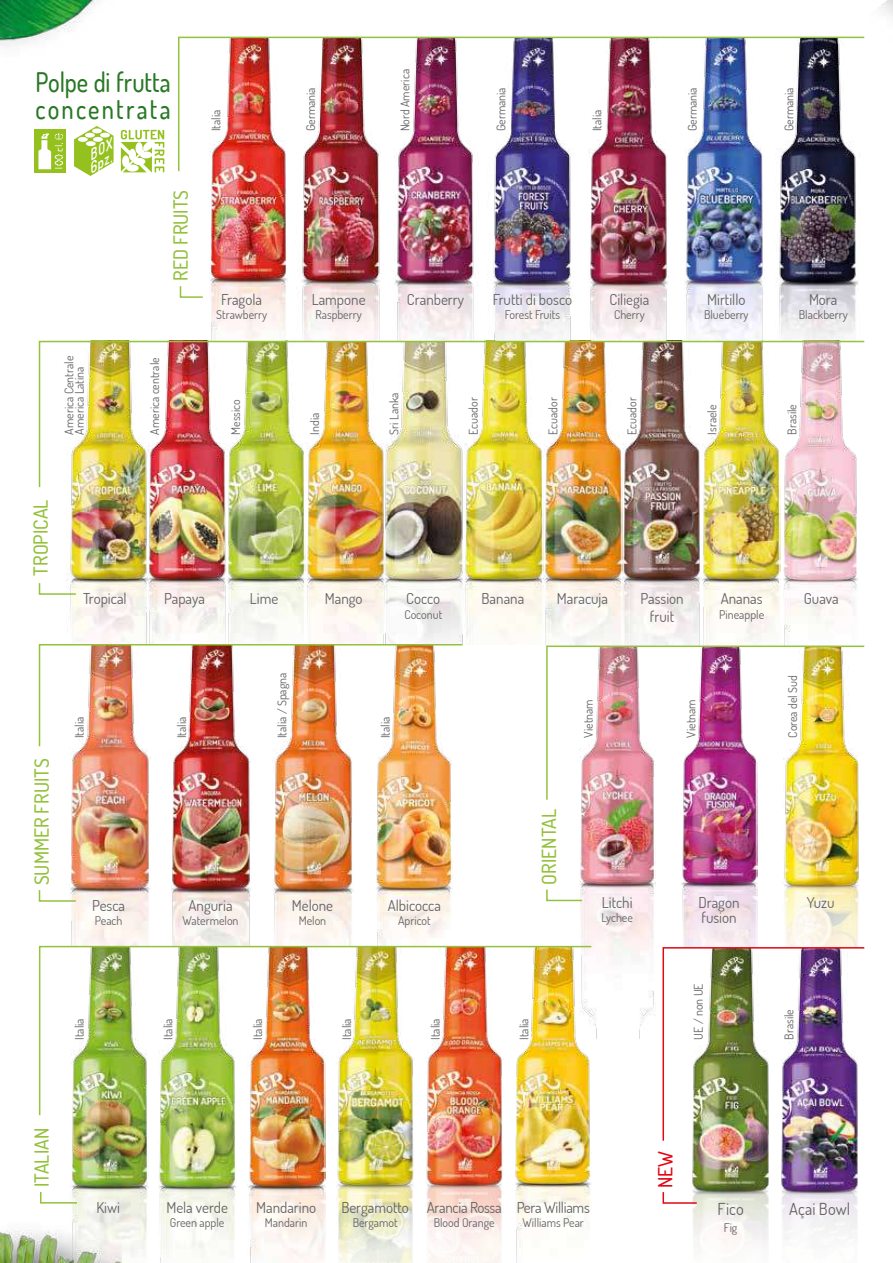
<style>
.page{position:relative;width:893px;height:1263px;background:#fff}
.page>*{position:absolute;margin:0;border:0;box-sizing:border-box;transform-origin:0 0}
.t1{font:500 27px/27px "Dosis";letter-spacing:.05em;color:#297825;scale:.9 1}
.t2{font:500 19.5px "Dosis";color:#94c23d}
.t3{font:500 19.5px "Dosis";color:#e30613}
.t4{font:16.5px "Dosis";letter-spacing:.005em;color:#646363}
.t5{font:15px/15px "Dosis";color:#646363}
.t6{font:15px "Dosis";letter-spacing:-.02em;color:#646363}
.t7{font:italic 600 13.95px/11.7px "Dosis";color:#fff;text-align:center}
.t8{font:12px/10.5px "Dosis";color:#646363}
</style>
<div class="page">
<img style="left:376px;top:748px;width:77px;height:197px">
<img style="left:781px;top:801px;width:78px;height:438px">
<img style="left:272px;top:748px;width:81px;height:197px">
<img style="left:515px;top:1116px;width:76px;height:147px">
<img style="left:171px;top:748px;width:81px;height:197px">
<img style="left:69px;top:748px;width:81px;height:197px">
<img style="left:467px;top:489px;width:392px;height:156px">
<img style="left:385px;top:489px;width:82px;height:154px">
<img style="left:229px;top:489px;width:156px;height:154px">
<img style="left:150px;top:489px;width:79px;height:154px">
<img style="left:67px;top:489px;width:83px;height:154px">
<img style="left:589px;top:173px;width:79px;height:167px">
<img style="left:395px;top:173px;width:79px;height:167px">
<img style="left:493px;top:173px;width:78px;height:167px">
<img style="left:209px;top:173px;width:79px;height:167px">
<img style="left:302px;top:173px;width:78px;height:167px">
<img style="left:684px;top:173px;width:79px;height:167px">
<img style="left:779px;top:173px;width:79px;height:167px">
<img style="left:681px;top:801px;width:76px;height:145px">
<img style="left:579px;top:801px;width:77px;height:237px">
<img style="left:692px;top:1142px;width:77px;height:106px">
<svg style="left:662px;top:1190px;width:36px;height:14px"></svg>
<img style="left:426px;top:1116px;width:77px;height:147px">
<img style="left:336px;top:1116px;width:78px;height:147px">
<img style="left:248px;top:1116px;width:78px;height:147px">
<img style="left:159px;top:1116px;width:78px;height:147px">
<img style="left:72px;top:1116px;width:76px;height:141px">
<img style="left:38px;top:945px;width:555px;height:171px">
<img style="left:662px;top:946px;width:203px;height:196px">
<svg style="left:179px;top:286px;width:24px;height:12px"></svg>
<svg style="left:38px;top:582px;width:39px;height:13px"></svg>
<svg style="left:38px;top:888px;width:39px;height:14px"></svg>
<svg style="left:546px;top:888px;width:38px;height:14px"></svg>
<img style="left:545px;top:645px;width:320px;height:156px">
<img style="left:38px;top:643px;width:425px;height:105px">
<img style="left:38px;top:340px;width:827px;height:149px">
<img style="left:178px;top:36px;width:687px;height:137px">
<img style="left:0;top:1126px;width:122px;height:137px">
<img style="left:0;top:0;width:149px;height:143px">
<img style="left:35px;top:130px;width:31px;height:42px">
<svg style="left:121px;top:130px;width:43px;height:42px"></svg>
<svg style="left:74px;top:126px;width:40px;height:50px"></svg>
<div style="left:92px;top:128px;width:10px;height:5px;background:#fff;border-radius:50%"></div>
<div style="left:85px;top:133px;width:10px;height:5px;background:#fff;border-radius:50%"></div>
<div style="left:78px;top:137px;width:10px;height:5px;background:#fff;border-radius:50%"></div>
<div style="left:100px;top:133px;width:10px;height:5px;background:#fff;border-radius:50%"></div>
<div style="left:93px;top:137px;width:10px;height:5px;background:#fff;border-radius:50%"></div>
<div style="left:86px;top:141px;width:10px;height:5px;background:#fff;border-radius:50%"></div>
<h1 class="t1" style="left:35px;top:68px;width:152px">Polpe di frutta concentrata</h1>
<p class="t7" style="left:79px;top:154px;width:34px;rotate:-30deg">BOX<br>6pz.</p>
<h2 class="t2" style="left:168px;top:281px;width:92px;rotate:-90deg">RED FRUITS</h2>
<p class="t8" style="left:63px;top:435px;width:80px;rotate:-90deg">America Centrale<br>America Latina</p>
<p class="t8" style="left:149px;top:435px;width:79px;rotate:-90deg">America centrale</p>
<p class="t8" style="left:210px;top:131px;width:23px;rotate:-90deg">Italia</p>
<p class="t5" style="left:221px;top:292px;width:42px">Fragola</p>
<p class="t8" style="left:216px;top:309px;width:52px">Strawberry</p>
<p class="t8" style="left:230px;top:435px;width:37px;rotate:-90deg">Messico</p>
<h2 class="t2" style="left:28px;top:576px;width:78px;rotate:-90deg">TROPICAL</h2>
<p class="t8" style="left:305px;top:131px;width:46px;rotate:-90deg">Germania</p>
<p class="t8" style="left:399px;top:131px;width:64px;rotate:-90deg">Nord America</p>
<p class="t8" style="left:496px;top:131px;width:46px;rotate:-90deg">Germania</p>
<p class="t8" style="left:592px;top:131px;width:23px;rotate:-90deg">Italia</p>
<p class="t8" style="left:687px;top:131px;width:46px;rotate:-90deg">Germania</p>
<p class="t8" style="left:784px;top:131px;width:46px;rotate:-90deg">Germania</p>
<p class="t5" style="left:312px;top:292px;width:55px">Lampone</p>
<p class="t8" style="left:315px;top:309px;width:48px">Raspberry</p>
<p class="t5" style="left:407px;top:292px;width:59px">Cranberry</p>
<p class="t5" style="left:493px;top:292px;width:81px">Frutti di bosco</p>
<p class="t8" style="left:505px;top:309px;width:57px">Forest Fruits</p>
<p class="t5" style="left:609px;top:292px;width:41px">Ciliegia</p>
<p class="t8" style="left:614px;top:309px;width:32px">Cherry</p>
<p class="t5" style="left:707px;top:292px;width:40px">Mirtillo</p>
<p class="t8" style="left:704px;top:309px;width:46px">Blueberry</p>
<p class="t5" style="left:809px;top:292px;width:30px">Mora</p>
<p class="t8" style="left:799px;top:309px;width:50px">Blackberry</p>
<p class="t8" style="left:309px;top:435px;width:23px;rotate:-90deg">India</p>
<p class="t8" style="left:388px;top:435px;width:44px;rotate:-90deg">Sri Lanka</p>
<p class="t8" style="left:468px;top:435px;width:39px;rotate:-90deg">Ecuador</p>
<p class="t8" style="left:548px;top:435px;width:39px;rotate:-90deg">Ecuador</p>
<p class="t8" style="left:627px;top:435px;width:39px;rotate:-90deg">Ecuador</p>
<p class="t8" style="left:706px;top:435px;width:31px;rotate:-90deg">Israele</p>
<p class="t8" style="left:786px;top:435px;width:32px;rotate:-90deg">Brasile</p>
<h2 class="t2" style="left:29px;top:885px;width:128px;rotate:-90deg">SUMMER FRUITS</h2>
<p class="t5" style="left:83px;top:591px;width:45px">Tropical</p>
<p class="t5" style="left:164px;top:591px;width:42px">Papaya</p>
<p class="t5" style="left:250px;top:591px;width:30px">Lime</p>
<p class="t5" style="left:325px;top:591px;width:39px">Mango</p>
<p class="t5" style="left:406px;top:591px;width:36px">Cocco</p>
<p class="t8" style="left:404px;top:609px;width:39px">Coconut</p>
<p class="t5" style="left:482px;top:591px;width:44px">Banana</p>
<p class="t5" style="left:557px;top:591px;width:53px">Maracuja</p>
<p class="t5" style="left:640px;top:589px;width:45px;line-height:18px;text-align:center">Passion fruit</p>
<p class="t5" style="left:721px;top:591px;width:43px">Ananas</p>
<p class="t8" style="left:719px;top:609px;width:46px">Pineapple</p>
<p class="t5" style="left:804px;top:591px;width:36px">Guava</p>
<p class="t8" style="left:74px;top:738px;width:23px;rotate:-90deg">Italia</p>
<p class="t8" style="left:176px;top:738px;width:23px;rotate:-90deg">Italia</p>
<p class="t8" style="left:277px;top:738px;width:67px;rotate:-90deg">Italia / Spagna</p>
<p class="t8" style="left:380px;top:738px;width:23px;rotate:-90deg">Italia</p>
<p class="t8" style="left:583px;top:738px;width:40px;rotate:-90deg">Vietnam</p>
<p class="t8" style="left:685px;top:738px;width:40px;rotate:-90deg">Vietnam</p>
<p class="t8" style="left:787px;top:738px;width:64px;rotate:-90deg">Corea del Sud</p>
<h2 class="t2" style="left:536px;top:885px;width:77px;rotate:-90deg">ORIENTAL</h2>
<p class="t5" style="left:92px;top:897px;width:34px">Pesca</p>
<p class="t8" style="left:95px;top:915px;width:29px">Peach</p>
<p class="t5" style="left:188px;top:897px;width:46px">Anguria</p>
<p class="t8" style="left:183px;top:915px;width:57px">Watermelon</p>
<p class="t5" style="left:292px;top:897px;width:43px">Melone</p>
<p class="t8" style="left:299px;top:915px;width:29px">Melon</p>
<p class="t5" style="left:388px;top:897px;width:55px">Albicocca</p>
<p class="t8" style="left:398px;top:915px;width:34px">Apricot</p>
<p class="t5" style="left:602px;top:895px;width:32px">Litchi</p>
<p class="t8" style="left:602px;top:912px;width:33px">Lychee</p>
<p class="t5" style="left:698px;top:895px;width:43px">Dragon fusion</p>
<p class="t5" style="left:807px;top:895px;width:29px">Yuzu</p>
<p class="t8" style="left:74px;top:1040px;width:23px;rotate:-90deg">Italia</p>
<p class="t8" style="left:162px;top:1040px;width:23px;rotate:-90deg">Italia</p>
<p class="t8" style="left:252px;top:1040px;width:23px;rotate:-90deg">Italia</p>
<p class="t8" style="left:341px;top:1040px;width:23px;rotate:-90deg">Italia</p>
<p class="t8" style="left:430px;top:1040px;width:23px;rotate:-90deg">Italia</p>
<p class="t8" style="left:519px;top:1040px;width:23px;rotate:-90deg">Italia</p>
<p class="t8" style="left:693px;top:1040px;width:58px;rotate:-90deg">UE / non UE</p>
<p class="t8" style="left:784px;top:1040px;width:32px;rotate:-90deg">Brasile</p>
<h2 class="t2" style="left:29px;top:1187px;width:61px;rotate:-90deg">ITALIAN</h2>
<p class="t5" style="left:96px;top:1199px;width:25px">Kiwi</p>
<p class="t5" style="left:166px;top:1199px;width:63px">Mela verde</p>
<p class="t8" style="left:170px;top:1217px;width:56px">Green apple</p>
<p class="t5" style="left:256px;top:1199px;width:62px">Mandarino</p>
<p class="t8" style="left:265px;top:1217px;width:44px">Mandarin</p>
<p class="t5" style="left:341px;top:1199px;width:69px">Bergamotto</p>
<p class="t8" style="left:353px;top:1217px;width:47px">Bergamot</p>
<p class="t6" style="left:427px;top:1197px;width:76px">Arancia Rossa</p>
<p class="t8" style="left:434px;top:1217px;width:63px">Blood Orange</p>
<p class="t6" style="left:517px;top:1197px;width:75px">Pera Williams</p>
<p class="t8" style="left:522px;top:1217px;width:63px">Williams Pear</p>
<h2 class="t3" style="left:653px;top:1188px;width:39px;rotate:-90deg">NEW</h2>
<h3 class="t4" style="left:717px;top:1198px;width:28px">Fico</h3>
<p class="t8" style="left:724px;top:1221px;width:15px">Fig</p>
<h3 class="t4" style="left:789px;top:1198px;width:63px">Açai Bowl</h3>
</div>
